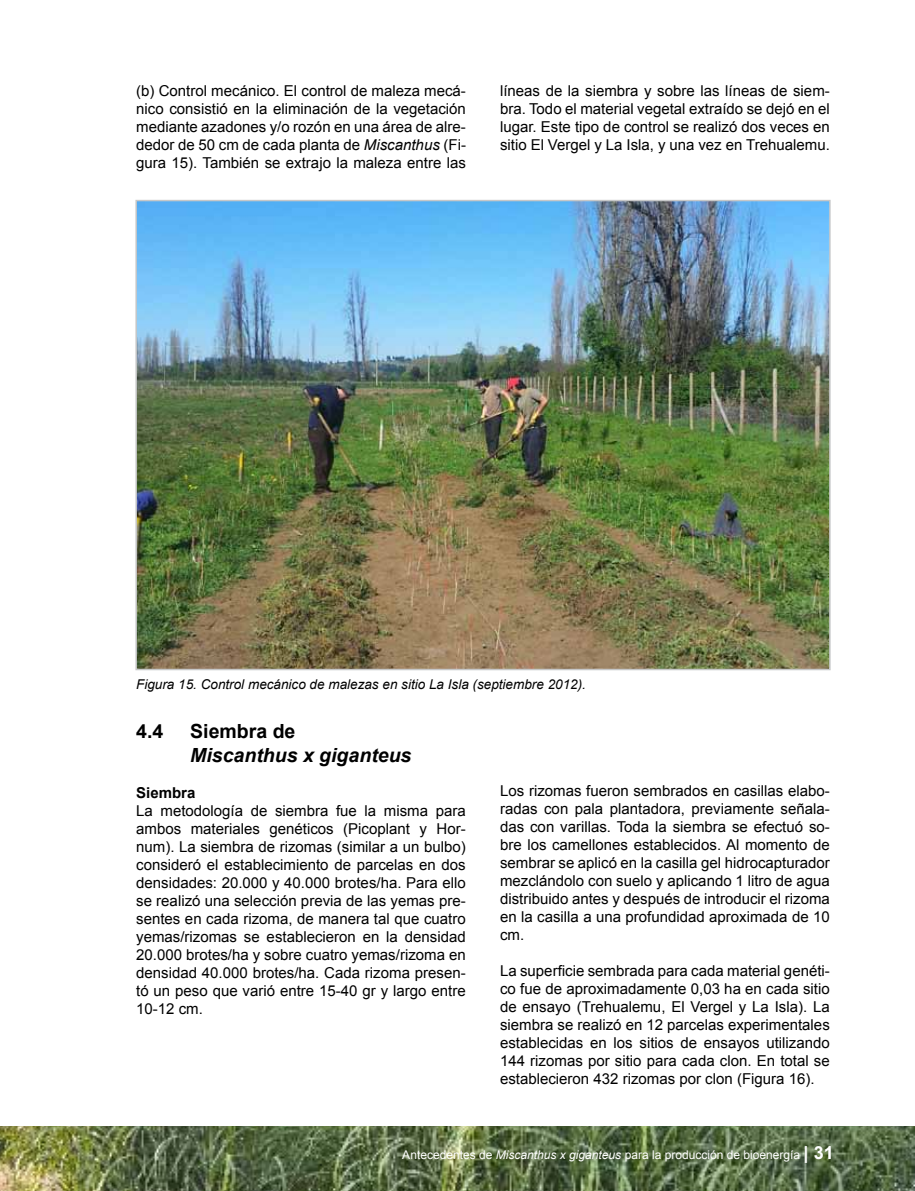
<style>
.page{position:relative;width:915px;height:1191px;background:#fff}
.page>*{position:absolute;margin:0;border:0;box-sizing:border-box;transform-origin:0 0}
.t1{font:italic 700 19.5px "Arial";color:#000}
.t2{font:700 19.5px "Arial";color:#000}
.t3{font:15px/18px "Arial";color:#000;text-align:justify}
.t4{font:700 15px "Arial";color:#000}
.t5{font:italic 13.5px "Arial";color:#000}
.t6{font:12px "Arial";color:#fff}
.s1{font-style:italic}
.s2{font-weight:700;font-size:18px}
</style>
<div class="page">
<img style="left:0;top:1126px;width:914px;height:65px">
<img style="left:138px;top:203px;width:689px;height:464px">
<div style="left:135px;top:200px;width:695px;height:470px;border:2px solid #c6c7c8"></div>
<p class="t3" style="left:136px;top:82px;width:331px">(b) Control mecánico. El control de maleza mecá&shy;nico consistió en la eliminación de la vegetación mediante azadones y/o rozón en una área de alre&shy;dedor de 50 cm de cada planta de <span class="s1">Miscanthus</span> (Fi&shy;gura 15). También se extrajo la maleza entre las</p>
<p class="t3" style="left:500px;top:82px;width:331px">líneas de la siembra y sobre las líneas de siem&shy;bra. Todo el material vegetal extraído se dejó en el lugar. Este tipo de control se realizó dos veces en sitio El Vergel y La Isla, y una vez en Trehualemu.</p>
<p class="t5" style="left:136px;top:676px;width:451px">Figura 15. Control mecánico de malezas en sitio La Isla (septiembre 2012).</p>
<h1 class="t2" style="left:136px;top:718px;width:29px">4.4</h1>
<h1 class="t2" style="left:190px;top:718px;width:107px">Siembra de</h1>
<h1 class="t1" style="left:190px;top:742px;width:223px">Miscanthus x giganteus</h1>
<p class="t4" style="left:136px;top:782px;width:61px">Siembra</p>
<p class="t3" style="left:136px;top:801px;width:331px">La metodología de siembra fue la misma para ambos materiales genéticos (Picoplant y Hor&shy;num). La siembra de rizomas (similar a un bulbo) consideró el establecimiento de parcelas en dos densidades: 20.000 y 40.000 brotes/ha. Para ello se realizó una selección previa de las yemas pre&shy;sentes en cada rizoma, de manera tal que cuatro yemas/rizomas se establecieron en la densidad 20.000 brotes/ha y sobre cuatro yemas/rizoma en densidad 40.000 brotes/ha. Cada rizoma presen&shy;tó un peso que varió entre 15-40 gr y largo entre 10-12 cm.</p>
<p class="t3" style="left:500px;top:781px;width:331px">Los rizomas fueron sembrados en casillas elabo&shy;radas con pala plantadora, previamente señala&shy;das con varillas. Toda la siembra se efectuó so&shy;bre los camellones establecidos. Al momento de sembrar se aplicó en la casilla gel hidrocapturador mezclándolo con suelo y aplicando 1 litro de agua distribuido antes y después de introducir el rizoma en la casilla a una profundidad aproximada de 10 cm.</p>
<p class="t3" style="left:500px;top:961px;width:331px">La superficie sembrada para cada material genéti&shy;co fue de aproximadamente 0,03 ha en cada sitio de ensayo (Trehualemu, El Vergel y La Isla). La siembra se realizó en 12 parcelas experimentales establecidas en los sitios de ensayos utilizando 144 rizomas por sitio para cada clon. En total se establecieron 432 rizomas por clon (Figura 16).</p>
<p class="t6" style="left:402px;top:1146px;width:432px">Antecedentes de <span class="s1">Miscanthus x giganteus</span> para la producción de bioenergía <span class="s2">| 31</span></p>
</div>
